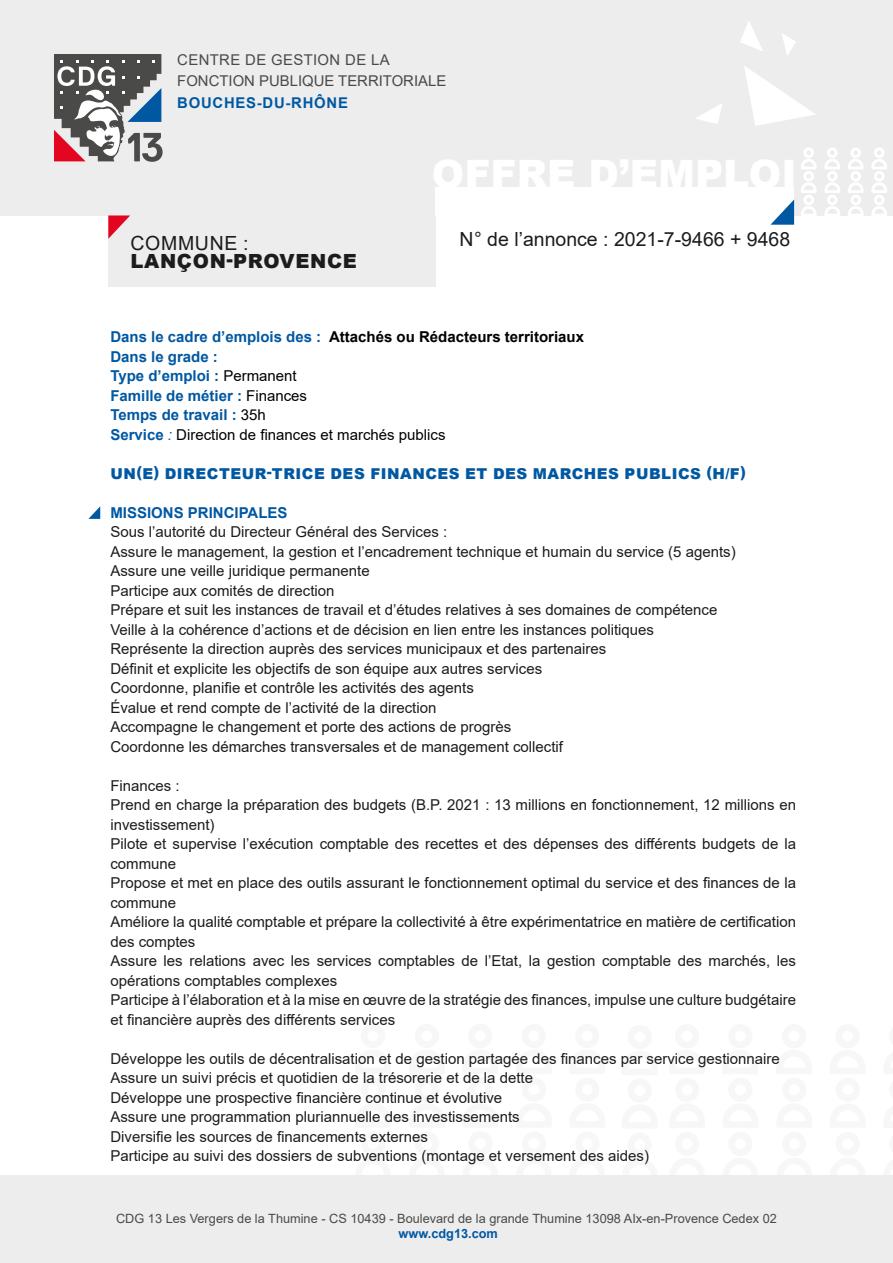
<style>
.page{position:relative;width:893px;height:1263px;background:#fff}
.page>*{position:absolute;margin:0;border:0;box-sizing:border-box;transform-origin:0 0}
.t1{font:19.5px "Arial";color:#1c1c1c}
.t2{font:900 19.5px "Arial";letter-spacing:.035em;color:#1c1c1c}
.t3{font:19.5px "Arial";letter-spacing:.035em;color:#1c1c1c}
.t4{font:15px/19.5px "Arial";color:#1c1c1c}
.t5{font:700 15px/19.5px "Arial";color:#0058a2}
.t6{font:900 15px "Arial";letter-spacing:.035em;color:#0058a2}
.t7{font:14.85px/21.5px "Arial";color:#4a4a49}
.t8{font:700 14.85px "Arial";letter-spacing:.05em;color:#0058a2}
.t9{font:12.75px "Arial";color:#4a4a49}
.t10{font:700 12.75px "Arial";color:#0058a2}
.s1{color:#000}
.s2{font-weight:400;color:#000}
.s3{font-weight:400;font-style:italic}
</style>
<div class="page">
<div style="left:0;top:0;width:893px;height:215px;background:#ededed"></div>
<div style="left:108px;top:207px;width:327px;height:79px;background:#ededed"></div>
<div style="left:0;top:1175px;width:893px;height:88px;background:#ededed"></div>
<div style="left:435px;top:187px;width:358px;height:28px;background:#fff"></div>
<svg style="left:740px;top:21px;width:23px;height:30px"></svg>
<svg style="left:770px;top:199px;width:24px;height:26px"></svg>
<svg style="left:88px;top:506px;width:12px;height:13px"></svg>
<svg style="left:744px;top:66px;width:71px;height:60px"></svg>
<svg style="left:695px;top:104px;width:27px;height:20px"></svg>
<svg style="left:782px;top:33px;width:14px;height:22px"></svg>
<svg style="left:54px;top:54px;width:109px;height:108px"></svg>
<svg style="left:824px;top:148px;width:16px;height:67px"></svg>
<svg style="left:801px;top:148px;width:16px;height:67px"></svg>
<svg style="left:848px;top:148px;width:16px;height:67px"></svg>
<svg style="left:871px;top:148px;width:16px;height:67px"></svg>
<svg style="left:108px;top:215px;width:22px;height:24px"></svg>
<p class="t7" style="left:177px;top:49px;width:270px">CENTRE DE GESTION DE LA<br>FONCTION PUBLIQUE TERRITORIALE</p>
<p class="t8" style="left:177px;top:92px;width:172px">BOUCHES-DU-RHÔNE</p>
<h1 class="t3" style="left:131px;top:229px;width:120px">COMMUNE :</h1>
<h1 class="t2" style="left:131px;top:246px;width:228px">LANÇON-PROVENCE</h1>
<h1 class="t1" style="left:460px;top:226px;width:332px">N° de l’annonce : 2021-7-9466 + 9468</h1>
<p class="t5" style="left:110px;top:327px;width:475px">Dans le cadre d’emplois des : <span class="s1">Attachés ou Rédacteurs territoriaux </span>Dans le grade :<br>Type d’emploi : <span class="s2">Permanent<br></span>Famille de métier : <span class="s2">Finances<br></span>Temps de travail : <span class="s2">35h<br></span>Service <span class="s3">:</span> <span class="s2">Direction de finances et marchés publics</span></p>
<p class="t6" style="left:111px;top:463px;width:637px">UN(E) DIRECTEUR-TRICE DES FINANCES ET DES MARCHES PUBLICS (H/F)</p>
<p class="t5" style="left:110px;top:503px;width:179px">MISSIONS PRINCIPALES</p>
<p class="t4" style="left:110px;top:522px;width:627px">Sous l’autorité du Directeur Général des Services :<br>Assure le management, la gestion et l’encadrement technique et humain du service (5 agents)<br>Assure une veille juridique permanente<br>Participe aux comités de direction<br>Prépare et suit les instances de travail et d’études relatives à ses domaines de compétence Veille à la cohérence d’actions et de décision en lien entre les instances politiques<br>Représente la direction auprès des services municipaux et des partenaires<br>Définit et explicite les objectifs de son équipe aux autres services<br>Coordonne, planifie et contrôle les activités des agents<br>Évalue et rend compte de l’activité de la direction<br>Accompagne le changement et porte des actions de progrès<br>Coordonne les démarches transversales et de management collectif</p>
<p class="t4" style="left:110px;top:776px;width:687px">Finances :<br>Prend en charge la préparation des budgets (B.P. 2021 : 13 millions en fonctionnement, 12 millions en investissement)<br>Pilote et supervise l’exécution comptable des recettes et des dépenses des différents budgets de la commune<br>Propose et met en place des outils assurant le fonctionnement optimal du service et des finances de la commune<br>Améliore la qualité comptable et prépare la collectivité à être expérimentatrice en matière de certification des comptes<br>Assure les relations avec les services comptables de l’Etat, la gestion comptable des marchés, les opérations comptables complexes<br>Participe à l’élaboration et à la mise en œuvre de la stratégie des finances, impulse une culture budgétaire et financière auprès des différents services</p>
<p class="t4" style="left:110px;top:1049px;width:671px">Développe les outils de décentralisation et de gestion partagée des finances par service gestionnaire Assure un suivi précis et quotidien de la trésorerie et de la dette<br>Développe une prospective financière continue et évolutive<br>Assure une programmation pluriannuelle des investissements<br>Diversifie les sources de financements externes<br>Participe au suivi des dossiers de subventions (montage et versement des aides)</p>
<p class="t9" style="left:116px;top:1209px;width:662px">CDG 13 Les Vergers de la Thumine - CS 10439 - Boulevard de la grande Thumine 13098 AIx-en-Provence Cedex 02</p>
<p class="t10" style="left:399px;top:1224px;width:101px">www.cdg13.com</p>
</div>
